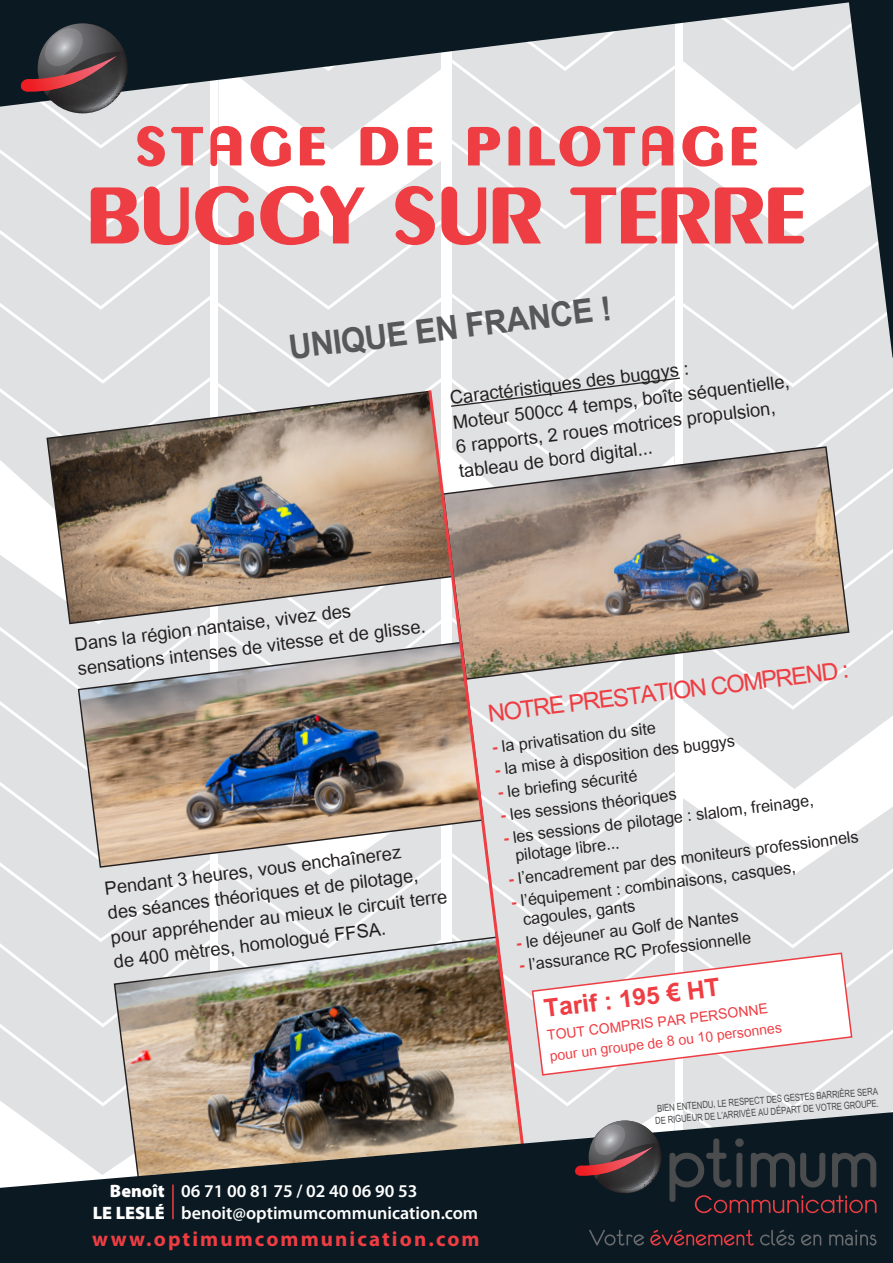
<style>
.page{position:relative;width:893px;height:1263px;background:#fff}
.page>*{position:absolute;margin:0;border:0;box-sizing:border-box;transform-origin:0 0}
.t1{font:700 46.5px "Utsaah";color:#57585a;scale:.94 1}
.t2{font:700 34.5px "Utsaah";color:#ee3d43}
.t3{font:33px "Utsaah";color:#ee3d43}
.t4{font:25.5px/24.6px "Utsaah";color:#231f20}
.t5{font:22.5px/18.6px "Utsaah";color:#231f20}
.t6{font:700 21px "Myriad Pro";letter-spacing:.1em;color:#ee3d43}
.t7{font:19.5px/20.4px "Utsaah";color:#ee3d43}
.t8{font:600 18px "Myriad Pro";color:#fff}
.t9{font:900 18px "Myriad Pro";color:#fff}
.t10{font:13.5px/12px "Utsaah";color:#4b4c4d;scale:.8 1}
.s1{font-weight:700;color:#ee3d43}
</style>
<div class="page">
<img style="left:0;top:0;width:893px;height:1263px">
<hr style="left:172px;top:1184px;width:2px;height:35px;background:#ee3d43">
<p class="t1" style="left:286px;top:322px;width:347px;rotate:-7deg">UNIQUE EN FRANCE !</p>
<p class="t4" style="left:449px;top:386px;width:340px;rotate:-7deg">Caractéristiques des buggys :<br>Moteur 500cc 4 temps, boîte séquentielle, 6 rapports, 2 roues motrices propulsion, tableau de bord digital...</p>
<p class="t4" style="left:73px;top:633px;width:352px;rotate:-7deg">Dans la région nantaise, vivez des sensations intenses de vitesse et de glisse.</p>
<p class="t4" style="left:103px;top:877px;width:340px;rotate:-7deg">Pendant 3 heures, vous enchaînerez<br>des séances théoriques et de pilotage, pour appréhender au mieux le circuit terre de 400 mètres, homologué FFSA.</p>
<p class="t3" style="left:486px;top:695px;width:365px;rotate:-7deg">NOTRE PRESTATION COMPREND :</p>
<p class="t5" style="left:491px;top:739px;width:166px;rotate:-7deg"><span class="s1">-</span> la privatisation du site</p>
<p class="t5" style="left:494px;top:762px;width:243px;rotate:-7deg"><span class="s1">-</span> la mise à disposition des buggys</p>
<p class="t5" style="left:497px;top:784px;width:142px;rotate:-7deg"><span class="s1">-</span> le briefing sécurité</p>
<p class="t5" style="left:499px;top:807px;width:179px;rotate:-7deg"><span class="s1">-</span> les sessions théoriques</p>
<p class="t5" style="left:512px;top:828px;width:304px;text-indent:-10px;rotate:-7deg"><span class="s1">-</span> les sessions de pilotage : slalom, freinage, pilotage libre...</p>
<p class="t5" style="left:507px;top:871px;width:354px;rotate:-7deg"><span class="s1">-</span> l’encadrement par des moniteurs professionnels</p>
<p class="t5" style="left:520px;top:892px;width:278px;text-indent:-10px;rotate:-7deg"><span class="s1">-</span> l’équipement : combinaisons, casques, cagoules, gants</p>
<p class="t5" style="left:515px;top:935px;width:225px;rotate:-7deg"><span class="s1">-</span> le déjeuner au Golf de Nantes</p>
<p class="t5" style="left:518px;top:957px;width:235px;rotate:-7deg"><span class="s1">-</span> l’assurance RC Professionnelle</p>
<p class="t2" style="left:542px;top:989px;width:179px;rotate:-7deg">Tarif : 195 € HT</p>
<p class="t7" style="left:546px;top:1026px;width:235px;rotate:-7deg">TOUT COMPRIS PAR PERSONNE pour un groupe de 8 ou 10 personnes</p>
<p class="t10" style="left:654px;top:1102px;width:282px;rotate:-4deg">BIEN ENTENDU, LE RESPECT DES GESTES BARRIÈRE SERA<br>DE RIGUEUR DE L’ARRIVÉE AU DÉPART DE VOTRE GROUPE.</p>
<p class="t9" style="left:110px;top:1179px;width:56px">Benoît</p>
<p class="t9" style="left:93px;top:1201px;width:73px">LE LESLÉ</p>
<p class="t8" style="left:181px;top:1181px;width:238px">06 71 00 81 75 / 02 40 06 90 53</p>
<p class="t8" style="left:181px;top:1203px;width:298px">benoit@optimumcommunication.com</p>
<p class="t6" style="left:92px;top:1227px;width:389px">www.optimumcommunication.com</p>
</div>
